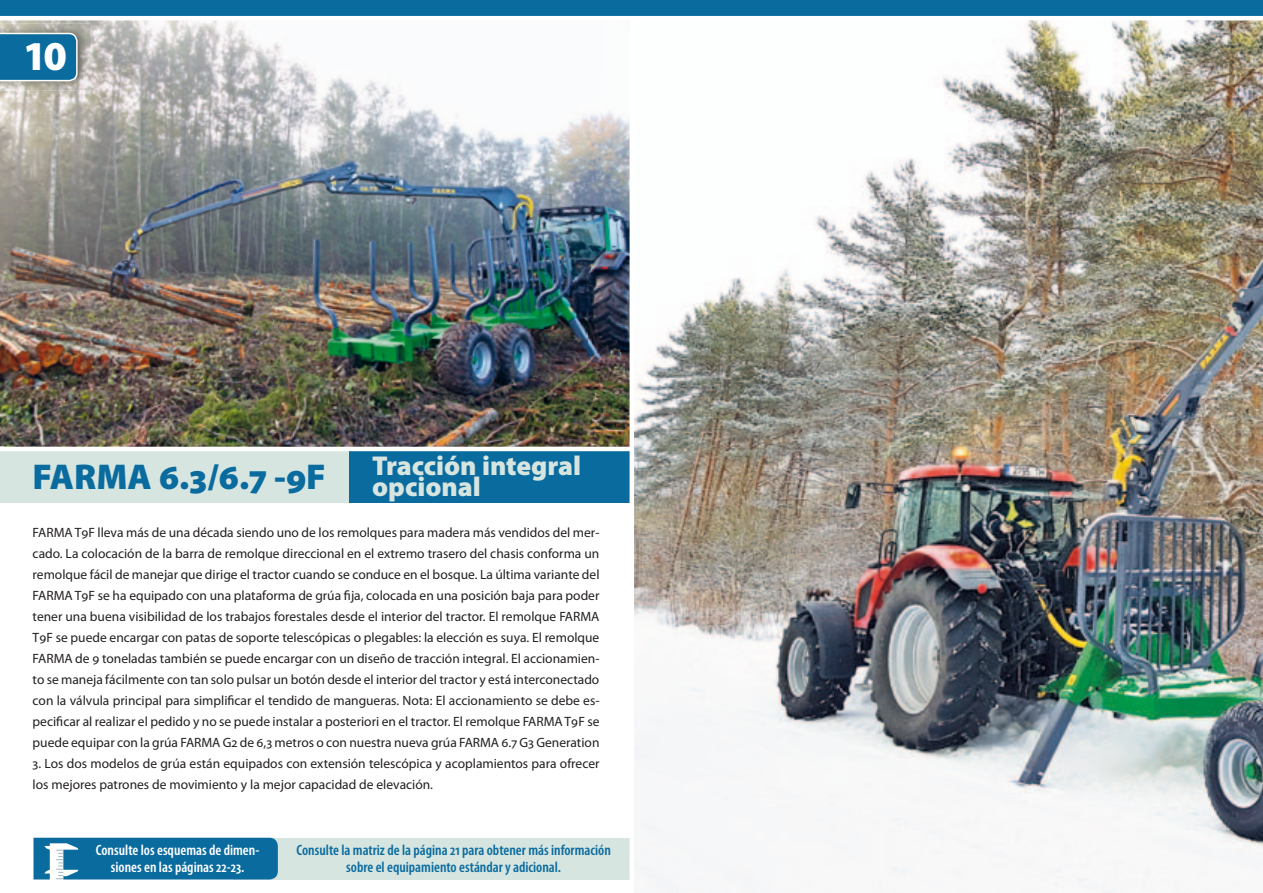
<style>
.page{position:relative;width:1263px;height:893px;background:#fff}
.page>*{position:absolute;margin:0;border:0;box-sizing:border-box;transform-origin:0 0}
.t1{font:900 41.25px "Myriad Pro";color:#fff}
.t2{font:900 36px "Myriad Pro";color:#096b9e}
.t3{font:900 27.3px/21.3px "Myriad Pro";color:#d7e5e0}
.t4{font:600 condensed 15px/16.5px "Myriad Pro";color:#096b9e;text-align:center}
.t5{font:600 condensed 15px/16.5px "Myriad Pro";color:#fff;text-align:center}
.t6{font:13.5px/21px "Myriad Pro";color:#231f20;text-align:justify}
</style>
<div class="page">
<img style="left:634px;top:20px;width:629px;height:873px">
<img style="left:0;top:20px;width:286px;height:280px">
<img style="left:286px;top:60px;width:295px;height:240px">
<img style="left:581px;top:112px;width:48px;height:335px">
<img style="left:0;top:300px;width:588px;height:147px">
<div style="left:233px;top:838px;width:398px;height:41px;background:#d7e5e0"></div>
<svg style="left:33px;top:838px;width:245px;height:42px;background:#1b76a5"></svg>
<div style="left:0;top:0;width:1263px;height:17px;background:#096b9e"></div>
<hr style="left:0;top:16px;width:1263px;height:4px;background:#fff">
<img style="left:0;top:24px;width:91px;height:67px">
<svg style="left:0;top:32px;width:78px;height:50px;background:#2077a4"></svg>
<div style="left:0;top:449px;width:363px;height:53px;background:#d7e5e0"></div>
<div style="left:349px;top:448px;width:282px;height:54px;background:#096b9e"></div>
<hr style="left:0;top:447px;width:632px;height:4px;background:#fff">
<div style="left:629px;top:18px;width:5px;height:875px;background:#fff"></div>
<h1 class="t1" style="left:23px;top:29px;width:45px">10</h1>
<h2 class="t2" style="left:33px;top:453px;width:295px">FARMA 6.3/6.7 -9F</h2>
<h3 class="t3" style="left:372px;top:454px;width:211px">Tracción integral opcional</h3>
<p class="t6" style="left:33px;top:522px;width:568px">FARMA T9F lleva más de una década siendo uno de los remolques para madera más vendidos del mer&shy;cado. La colocación de la barra de remolque direccional en el extremo trasero del chasis conforma un remolque fácil de manejar que dirige el tractor cuando se conduce en el bosque. La última variante del FARMA T9F se ha equipado con una plataforma de grúa fija, colocada en una posición baja para poder tener una buena visibilidad de los trabajos forestales desde el interior del tractor. El remolque FARMA T9F se puede encargar con patas de soporte telescópicas o plegables: la elección es suya. El remolque FARMA de 9 toneladas también se puede encargar con un diseño de tracción integral. El accionamien&shy;to se maneja fácilmente con tan solo pulsar un botón desde el interior del tractor y está interconectado con la válvula principal para simplificar el tendido de mangueras. Nota: El accionamiento se debe es&shy;pecificar al realizar el pedido y no se puede instalar a posteriori en el tractor. El remolque FARMA T9F se puede equipar con la grúa FARMA G2 de 6,3 metros o con nuestra nueva grúa FARMA 6.7 G3 Generation</p>
<p class="t6" style="left:33px;top:753px;width:568px">3. Los dos modelos de grúa están equipados con extensión telescópica y acoplamientos para ofrecer los mejores patrones de movimiento y la mejor capacidad de elevación.</p>
<p class="t5" style="left:96px;top:841px;width:165px">Consulte los esquemas de dimen&shy;siones en las páginas 22-23.</p>
<p class="t4" style="left:297px;top:841px;width:316px">Consulte la matriz de la página 21 para obtener más información sobre el equipamiento estándar y adicional.</p>
</div>
